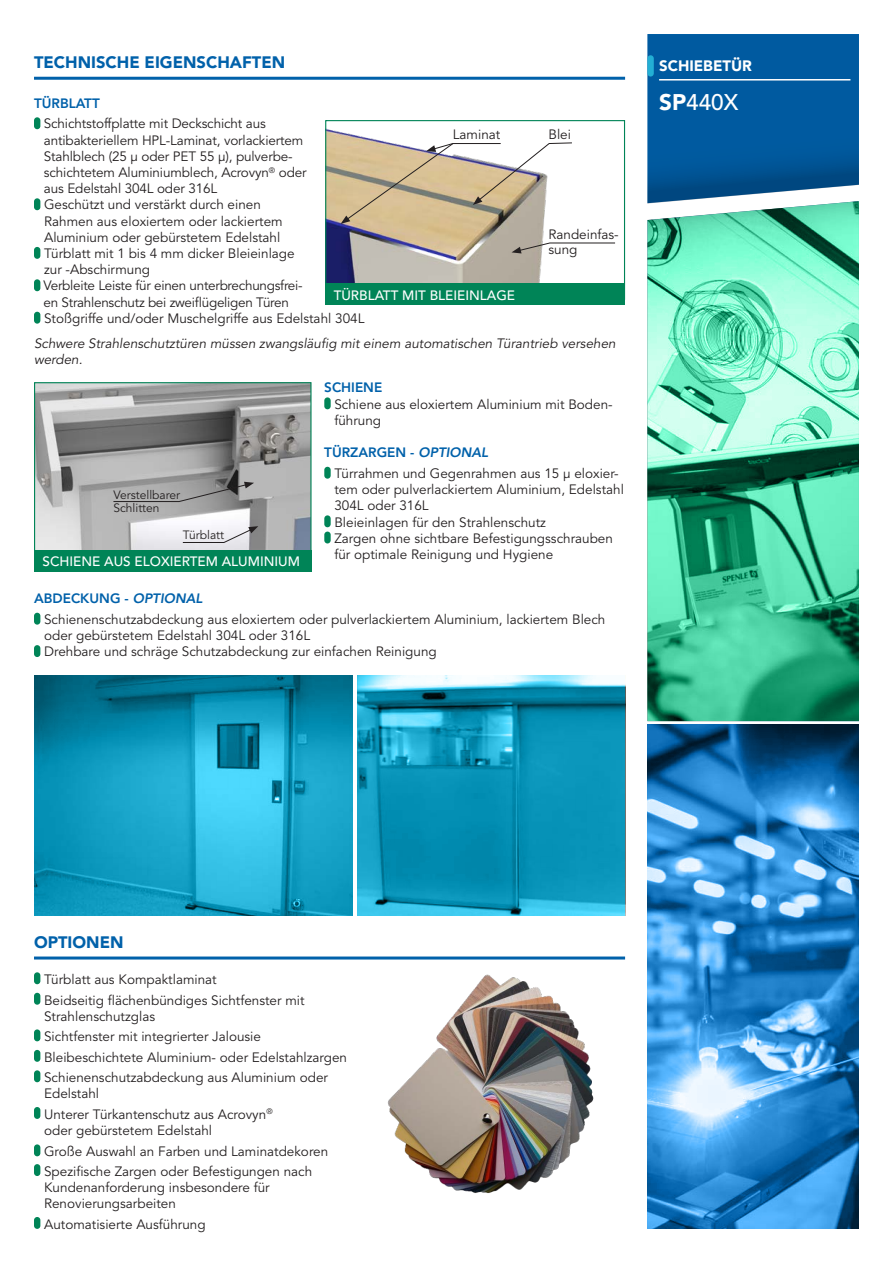
<style>
.page{position:relative;width:893px;height:1263px;background:#fff}
.page>*{position:absolute;margin:0;border:0;box-sizing:border-box;transform-origin:0 0}
.t1{font:500 22.5px "Avenir LT Std";color:#fff}
.t2{font:900 16.5px "Avenir LT Std";color:#0161aa}
.t3{font:900 15px "Avenir LT Std";color:#fff}
.t4{font:13.5px/16.2px "Avenir LT Std";color:#231f20}
.t5{font:italic 13.5px/16.5px "Avenir LT Std";color:#231f20}
.t6{font:500 13.5px "Avenir LT Std";color:#fff}
.t7{font:800 13.5px "Avenir LT Std";color:#0161aa}
.t8{font:12px/13.5px "Avenir LT Std";color:#231f20}
.s1{font-weight:800;color:#0161aa}
.s2{font-weight:800;font-style:italic;color:#0161aa}
.s3{font-weight:900}
</style>
<div class="page">
<img style="left:647px;top:724px;width:212px;height:505px">
<img style="left:647px;top:578px;width:212px;height:143px">
<svg style="left:647px;top:34px;width:212px;height:167px;background:#0c5fa0"></svg>
<svg style="left:647px;top:201px;width:212px;height:377px;background:#6ed2b0"></svg>
<div style="left:647px;top:55px;width:7px;height:22px;background:#23afd4;border-radius:3px"></div>
<hr style="left:659px;top:79px;width:191px;height:2px;background:#fff">
<img style="left:388px;top:974px;width:206px;height:219px">
<img style="left:357px;top:675px;width:268px;height:240px">
<img style="left:34px;top:675px;width:319px;height:240px">
<hr style="left:34px;top:956px;width:591px;height:3px;background:#0161aa">
<div style="left:34px;top:972px;width:6px;height:12px;background:#008457;border-radius:3px"></div>
<div style="left:34px;top:993px;width:6px;height:12px;background:#008457;border-radius:3px"></div>
<div style="left:34px;top:1029px;width:6px;height:12px;background:#008457;border-radius:3px"></div>
<div style="left:34px;top:1050px;width:6px;height:12px;background:#008457;border-radius:3px"></div>
<div style="left:34px;top:1070px;width:6px;height:12px;background:#008457;border-radius:3px"></div>
<div style="left:34px;top:1107px;width:6px;height:12px;background:#008457;border-radius:3px"></div>
<div style="left:34px;top:1144px;width:6px;height:12px;background:#008457;border-radius:3px"></div>
<div style="left:34px;top:1164px;width:6px;height:12px;background:#008457;border-radius:3px"></div>
<div style="left:34px;top:1217px;width:6px;height:12px;background:#008457;border-radius:3px"></div>
<hr style="left:34px;top:77px;width:591px;height:3px;background:#0161aa">
<div style="left:34px;top:117px;width:6px;height:12px;background:#008457;border-radius:3px"></div>
<div style="left:34px;top:198px;width:6px;height:12px;background:#008457;border-radius:3px"></div>
<div style="left:34px;top:247px;width:6px;height:12px;background:#008457;border-radius:3px"></div>
<div style="left:34px;top:279px;width:6px;height:12px;background:#008457;border-radius:3px"></div>
<div style="left:34px;top:312px;width:6px;height:12px;background:#008457;border-radius:3px"></div>
<div style="left:324px;top:397px;width:7px;height:12px;background:#008457;border-radius:3px"></div>
<div style="left:324px;top:467px;width:7px;height:12px;background:#008457;border-radius:3px"></div>
<div style="left:324px;top:515px;width:7px;height:12px;background:#008457;border-radius:3px"></div>
<div style="left:324px;top:532px;width:7px;height:11px;background:#008457;border-radius:3px"></div>
<div style="left:34px;top:613px;width:6px;height:12px;background:#008457;border-radius:3px"></div>
<div style="left:34px;top:645px;width:6px;height:12px;background:#008457;border-radius:3px"></div>
<img style="left:327px;top:129px;width:242px;height:155px">
<div style="left:325px;top:120px;width:300px;height:180px;border:1px solid #008457"></div>
<div style="left:325px;top:284px;width:300px;height:21px;background:#008457"></div>
<svg style="left:511px;top:242px;width:104px;height:11px"></svg>
<svg style="left:341px;top:142px;width:231px;height:82px"></svg>
<img style="left:36px;top:384px;width:274px;height:166px">
<div style="left:34px;top:382px;width:278px;height:180px;border:1px solid #008457"></div>
<svg style="left:182px;top:526px;width:76px;height:17px"></svg>
<svg style="left:113px;top:482px;width:141px;height:20px;background:#969696"></svg>
<div style="left:34px;top:550px;width:278px;height:22px;background:#008457"></div>
<p class="t2" style="left:34px;top:52px;width:253px">TECHNISCHE EIGENSCHAFTEN</p>
<p class="t7" style="left:34px;top:95px;width:67px">TÜRBLATT</p>
<p class="t4" style="left:44px;top:116px;width:322px">Schichtstoffplatte mit Deckschicht aus<br>antibakteriellem HPL-Laminat, vorlackiertem Stahlblech (25 µ oder PET 55 µ), pulverbe&shy;schichtetem Aluminiumblech, Acrovyn<sup>®</sup> oder<br>aus Edelstahl 304L oder 316L<br>Geschützt und verstärkt durch einen<br>Rahmen aus eloxiertem oder lackiertem<br>Aluminium oder gebürstetem Edelstahl<br>Türblatt mit 1 bis 4 mm dicker Bleieinlage<br>zur -Abschirmung<br>Verbleite Leiste für einen unterbrechungsfrei-<br>en Strahlenschutz bei zweiflügeligen Türen<br>Stoßgriffe und/oder Muschelgriffe aus Edelstahl 304L</p>
<p class="t5" style="left:34px;top:335px;width:583px">Schwere Strahlenschutztüren müssen zwangsläufig mit einem automatischen Türantrieb versehen werden.</p>
<p class="t7" style="left:324px;top:380px;width:59px">SCHIENE</p>
<p class="t4" style="left:334px;top:396px;width:280px">Schiene aus eloxiertem Aluminium mit Boden&shy;führung</p>
<p class="t4" style="left:334px;top:443px;width:286px;line-height:20.4px;text-indent:-10px"><span class="s1">TÜRZARGEN -</span> <span class="s2">OPTIONAL<br></span>Türrahmen und Gegenrahmen aus 15 µ eloxier-</p>
<p class="t4" style="left:334px;top:482px;width:291px">tem oder pulverlackiertem Aluminium, Edelstahl 304L oder 316L<br>Bleieinlagen für den Strahlenschutz<br>Zargen ohne sichtbare Befestigungsschrauben für optimale Reinigung und Hygiene</p>
<p class="t4" style="left:44px;top:589px;width:563px;line-height:20.4px;text-indent:-10px"><span class="s1">ABDECKUNG -</span> <span class="s2">OPTIONAL<br></span>Schienenschutzabdeckung aus eloxiertem oder pulverlackiertem Aluminium, lackiertem Blech</p>
<p class="t4" style="left:44px;top:628px;width:394px">oder gebürstetem Edelstahl 304L oder 316L<br>Drehbare und schräge Schutzabdeckung zur einfachen Reinigung</p>
<p class="t4" style="left:453px;top:127px;width:49px">Laminat</p>
<p class="t4" style="left:548px;top:127px;width:24px">Blei</p>
<p class="t4" style="left:548px;top:227px;width:72px;line-height:15px">Randeinfas&shy;sung</p>
<p class="t6" style="left:334px;top:287px;width:183px">TÜRBLATT MIT BLEIEINLAGE</p>
<p class="t8" style="left:113px;top:488px;width:68px">Verstellbarer<br>Schlitten</p>
<p class="t8" style="left:183px;top:528px;width:43px">Türblatt</p>
<p class="t6" style="left:43px;top:554px;width:259px">SCHIENE AUS ELOXIERTEM ALUMINIUM</p>
<p class="t3" style="left:659px;top:56px;width:94px">SCHIEBETÜR</p>
<h1 class="t1" style="left:659px;top:89px;width:81px"><span class="s3">SP</span>440X</h1>
<p class="t2" style="left:34px;top:932px;width:91px">OPTIONEN</p>
<p class="t4" style="left:44px;top:970px;width:262px;line-height:20.4px">Türblatt aus Kompaktlaminat<br>Beidseitig flächenbündiges Sichtfenster mit</p>
<p class="t4" style="left:44px;top:1006px;width:304px;line-height:20.4px">Strahlenschutzglas<br>Sichtfenster mit integrierter Jalousie Bleibeschichtete Aluminium- oder Edelstahlzargen Schienenschutzabdeckung aus Aluminium oder</p>
<p class="t4" style="left:44px;top:1084px;width:230px;line-height:20.4px">Edelstahl<br>Unterer Türkantenschutz aus Acrovyn<sup>®</sup></p>
<p class="t4" style="left:44px;top:1121px;width:286px;line-height:20.4px">oder gebürstetem Edelstahl<br>Große Auswahl an Farben und Laminatdekoren<br>Spezifische Zargen oder Befestigungen nach</p>
<p class="t4" style="left:44px;top:1180px;width:227px">Kundenanforderung insbesondere für<br>Renovierungsarbeiten</p>
<p class="t4" style="left:44px;top:1216px;width:163px">Automatisierte Ausführung</p>
</div>
